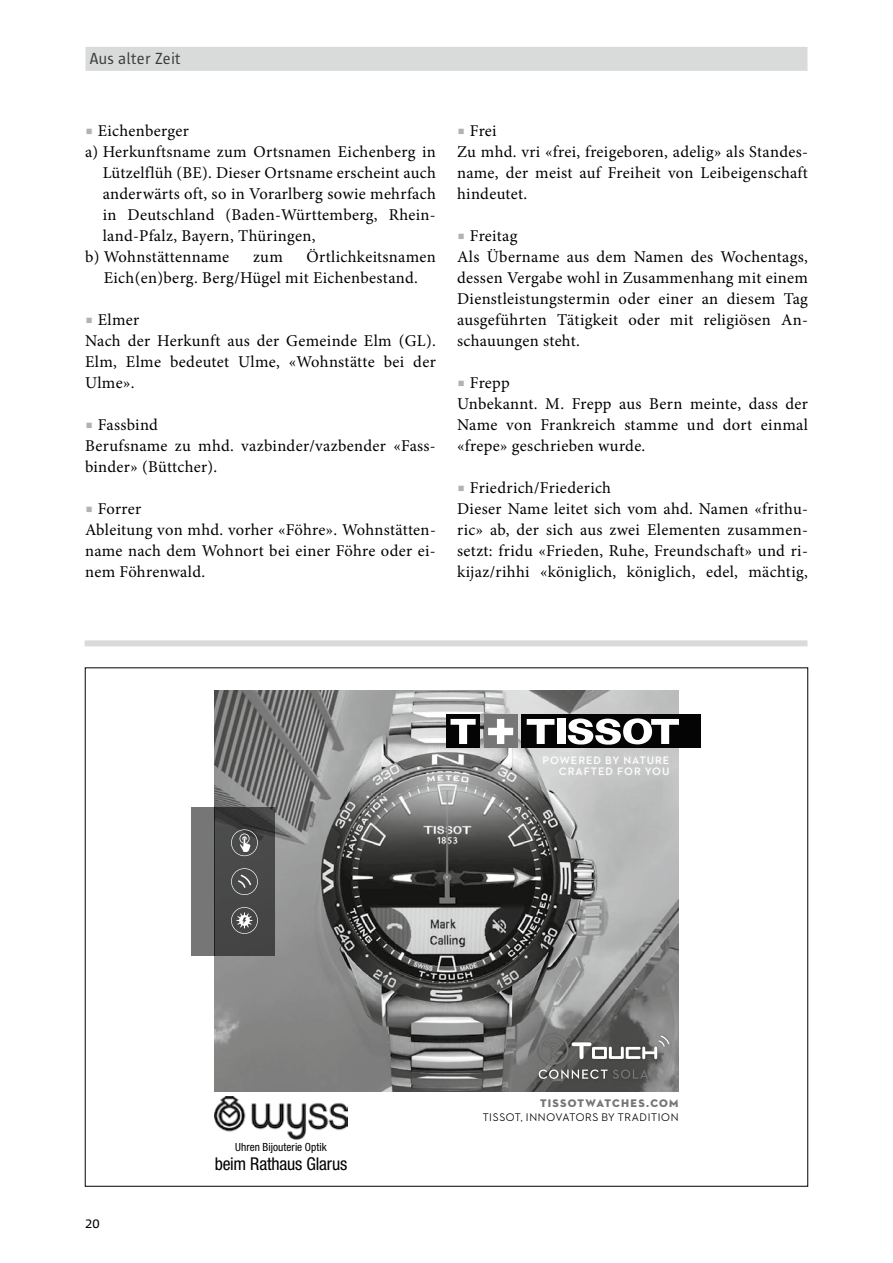
<style>
.page{position:relative;width:893px;height:1263px;background:#fff}
.page>*{position:absolute;margin:0;border:0;box-sizing:border-box;transform-origin:0 0}
.t1{font:condensed 17.7px "Helvetica Neue";letter-spacing:-.01em;color:#000}
.t2{font:16.5px/21px "Minion Pro";letter-spacing:.02em;color:#000}
.t3{font:16.5px "Sun Sans";letter-spacing:.01em;color:#3a3a39}
.t4{font:15px "Sun Sans";color:#000}
.t5{font:500 11.25px "Neutraface 2 Display";letter-spacing:.055em;color:#000}
.t6{font:condensed 11.25px "Helvetica Neue";letter-spacing:.005em;color:#000}
.t7{font:11.25px "Neutraface 2 Display Titling";letter-spacing:.11em;color:#767676}
.t8{font:600 10.95px/10.9px "Neutraface 2 Text";letter-spacing:.095em;color:#fff;text-align:right}
</style>
<div class="page">
<div style="left:85px;top:47px;width:722px;height:24px;background:#d9dada"></div>
<img style="left:214px;top:691px;width:464px;height:400px">
<div style="left:446px;top:715px;width:34px;height:33px;background:#040404"></div>
<div style="left:521px;top:715px;width:180px;height:33px;background:#040404"></div>
<svg style="left:527px;top:719px;width:27px;height:25px"></svg>
<div style="left:557px;top:719px;width:8px;height:25px;background:#fff"></div>
<svg style="left:567px;top:718px;width:112px;height:27px"></svg>
<div style="left:484px;top:715px;width:33px;height:33px;background:#767676"></div>
<svg style="left:488px;top:719px;width:25px;height:25px"></svg>
<svg style="left:451px;top:719px;width:25px;height:25px"></svg>
<div style="left:541px;top:754px;width:130px;height:23px;background:#cccdcd"></div>
<div style="left:536px;top:1031px;width:136px;height:51px;background:#000;opacity:.2"></div>
<svg style="left:539px;top:1034px;width:130px;height:45px;background:#717170"></svg>
<div style="left:192px;top:807px;width:22px;height:149px;background:#767676"></div>
<svg style="left:214px;top:807px;width:61px;height:149px;background:#434343"></svg>
<svg style="left:231px;top:868px;width:27px;height:27px"></svg>
<svg style="left:231px;top:907px;width:27px;height:27px"></svg>
<svg style="left:231px;top:829px;width:27px;height:27px"></svg>
<img style="left:214px;top:1096px;width:133px;height:44px">
<div style="left:85px;top:640px;width:722px;height:6px;background:#d9dada"></div>
<p class="t3" style="left:90px;top:50px;width:93px">Aus alter Zeit</p>
<p class="t2" style="left:98px;top:120px;width:93px">Eichenberger</p>
<p class="t2" style="left:85px;top:141px;width:352px">a) Herkunftsname zum Ortsnamen Eichenberg in</p>
<p class="t2" style="left:103px;top:162px;width:335px">Lützelflüh (BE). Dieser Ortsname erscheint auch</p>
<p class="t2" style="left:103px;top:183px;width:335px">anderwärts oft, so in Vorarlberg sowie mehrfach</p>
<p class="t2" style="left:103px;top:204px;width:335px">in Deutschland (Baden-Württemberg, Rhein-</p>
<p class="t2" style="left:103px;top:225px;width:214px">land-Pfalz, Bayern, Thüringen,</p>
<p class="t2" style="left:85px;top:246px;width:146px">b) Wohnstättenname</p>
<p class="t2" style="left:253px;top:246px;width:31px">zum</p>
<p class="t2" style="left:104px;top:246px;width:333px;text-indent:203px">Örtlichkeitsnamen<br>Eich(en)berg. Berg/Hügel mit Eichenbestand.</p>
<p class="t2" style="left:85px;top:309px;width:352px;text-indent:13px">Elmer<br>Nach der Herkunft aus der Gemeinde Elm (GL).<br>Elm, Elme bedeutet Ulme, «Wohnstätte bei der<br>Ulme».</p>
<p class="t2" style="left:85px;top:414px;width:352px;text-indent:13px">Fassbind<br>Berufsname zu mhd. vazbinder/vazbender «Fass&shy;binder» (Büttcher).</p>
<p class="t2" style="left:85px;top:498px;width:352px;text-indent:13px">Forrer<br>Ableitung von mhd. vorher «Föhre». Wohnstätten&shy;name nach dem Wohnort bei einer Föhre oder ei&shy;nem Föhrenwald.</p>
<p class="t2" style="left:457px;top:120px;width:352px;text-indent:13px">Frei<br>Zu mhd. vri «frei, freigeboren, adelig» als Standes&shy;name, der meist auf Freiheit von Leibeigenschaft hindeutet.</p>
<p class="t2" style="left:457px;top:225px;width:352px;text-indent:13px">Freitag<br>Als Übername aus dem Namen des Wochentags, dessen Vergabe wohl in Zusammenhang mit einem Dienstleistungstermin oder einer an diesem Tag ausgeführten Tätigkeit oder mit religiösen An&shy;schauungen steht.</p>
<p class="t2" style="left:457px;top:372px;width:352px;text-indent:13px">Frepp<br>Unbekannt. M. Frepp aus Bern meinte, dass der<br>Name von Frankreich stamme und dort einmal «frepe» geschrieben wurde.</p>
<p class="t2" style="left:457px;top:477px;width:352px;text-indent:13px">Friedrich/Friederich<br>Dieser Name leitet sich vom ahd. Namen «frithu&shy;ric» ab, der sich aus zwei Elementen zusammen&shy;setzt: fridu «Frieden, Ruhe, Freundschaft» und ri&shy;kijaz/rihhi «königlich, königlich, edel, mächtig,</p>
<p class="t8" style="left:543px;top:754px;width:128px">POWERED BY NATURE<br>CRAFTED FOR YOU</p>
<p class="t4" style="left:85px;top:1215px;width:16px">20</p>
<p class="t6" style="left:235px;top:1140px;width:93px">Uhren Bijouterie Optik</p>
<p class="t1" style="left:215px;top:1153px;width:134px">beim Rathaus Glarus</p>
<p class="t7" style="left:540px;top:1096px;width:140px">TISSOTWATCHES.COM</p>
<p class="t5" style="left:483px;top:1111px;width:197px">TISSOT, INNOVATORS BY TRADITION</p>
</div>
